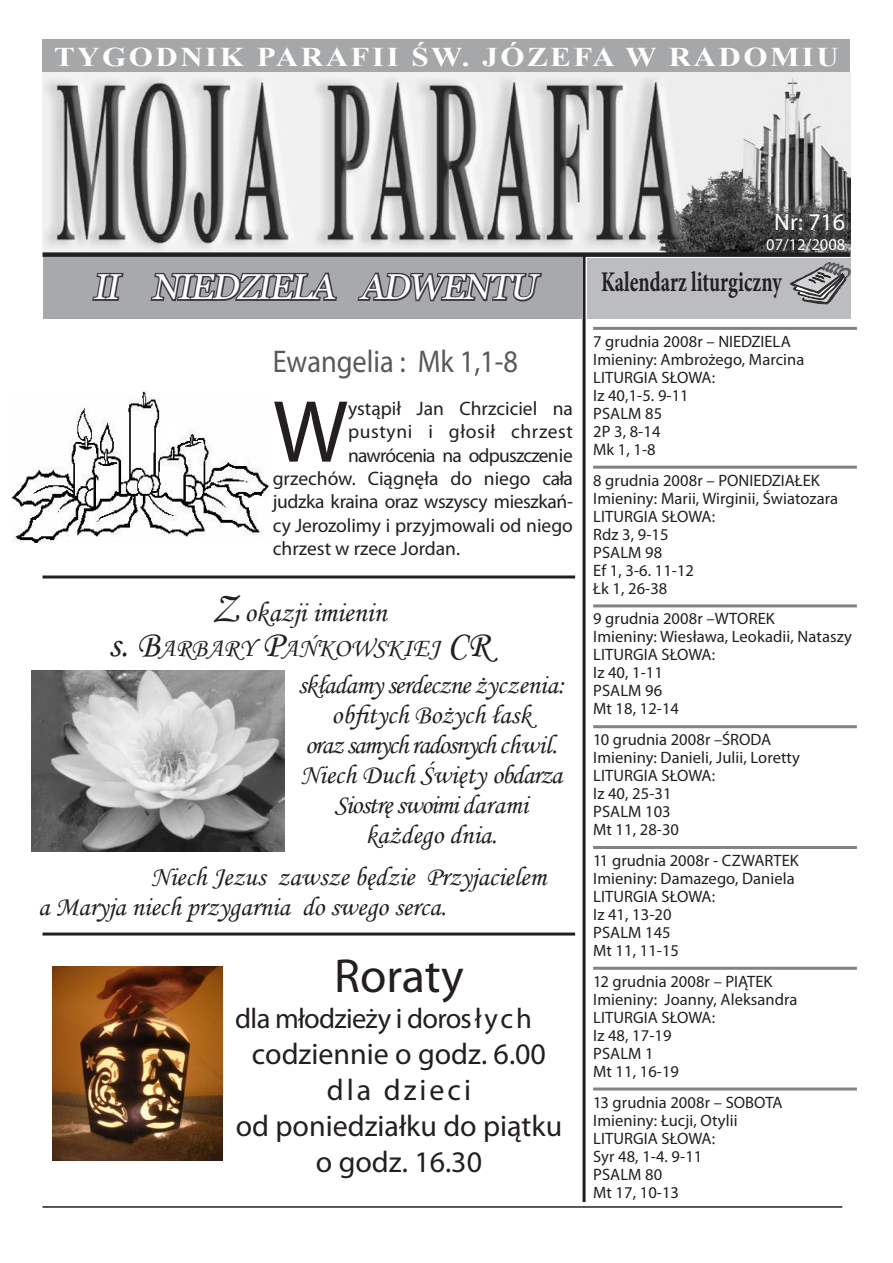
<style>
.page{position:relative;width:893px;height:1263px;background:#fff}
.page>*{position:absolute;margin:0;border:0;box-sizing:border-box;transform-origin:0 0}
.t1{font:88.95px "Torontopl";color:#231f20}
.t2{font:48px "Torontopl";color:#231f20}
.t3{font:italic 36px "Georgia";color:#fff}
.t4{font:700 31.5px "Torontopl";color:#58595b;scale:.9 1}
.t5{font:30px/36px "Torontopl";color:#231f20;text-align:center}
.t6{font:28.5px "Torontopl";letter-spacing:-.025em;color:#231f20}
.t7{font:700 28.5px "Minion Pro";color:#231f20;scale:.7 1}
.t8{font:28.5px "Monotype Corsiva";color:#231f20}
.t9{font:27px/30px "Monotype Corsiva";color:#231f20;text-align:center}
.t10{font:700 27px "Times New Roman";letter-spacing:.08em;color:#fff;scale:1.15 1}
.t11{font:26.25px "Monotype Corsiva";color:#231f20}
.t12{font:24px "Zurich Blk Ex EU Normal";color:#fff}
.t13{font:19.5px "Torontopl";color:#231f20}
.t14{font:19.5px "Torontopl";letter-spacing:-.02em;color:#231f20}
.t15{font:19.5px "Torontopl";letter-spacing:-.04em;color:#231f20}
.t16{font:19.5px "Torontopl";letter-spacing:.03em;color:#231f20}
.t17{font:700 16.5px/18px "Torontopl";letter-spacing:.005em;color:#231f20}
.t18{font:16.5px/18px "Torontopl";letter-spacing:.005em;color:#231f20}
.t19{font:16.5px "Zurich Blk Ex EU Normal";color:#fff}
.s1{font-size:43.5px}
.s2{font-size:37.5px}
.s3{font-weight:400}
</style>
<div class="page">
<img style="left:43px;top:72px;width:807px;height:180px">
<div style="left:43px;top:39px;width:807px;height:33px;background:#a5a7a9"></div>
<div style="left:43px;top:252px;width:807px;height:5px;background:#231f20"></div>
<hr style="left:583px;top:255px;width:3px;height:947px;background:#231f20">
<div style="left:43px;top:258px;width:540px;height:61px;background:#a7a9ac"></div>
<svg style="left:92px;top:272px;width:32px;height:29px"></svg>
<svg style="left:149px;top:243px;width:190px;height:59px"></svg>
<svg style="left:356px;top:220px;width:188px;height:82px"></svg>
<hr style="left:43px;top:575px;width:532px;height:3px;background:#231f20">
<hr style="left:43px;top:1206px;width:799px;height:2px;background:#231f20">
<div style="left:587px;top:258px;width:263px;height:61px;background:#bcbdc0"></div>
<svg style="left:790px;top:262px;width:60px;height:42px"></svg>
<hr style="left:43px;top:932px;width:532px;height:3px;background:#231f20">
<img style="left:11px;top:391px;width:258px;height:152px">
<img style="left:32px;top:670px;width:252px;height:181px">
<hr style="left:593px;top:327px;width:264px;height:3px;background:#808285">
<hr style="left:593px;top:466px;width:264px;height:3px;background:#808285">
<hr style="left:593px;top:604px;width:264px;height:3px;background:#808285">
<hr style="left:593px;top:725px;width:264px;height:3px;background:#808285">
<hr style="left:593px;top:846px;width:264px;height:3px;background:#808285">
<hr style="left:593px;top:967px;width:264px;height:3px;background:#808285">
<hr style="left:593px;top:1087px;width:264px;height:3px;background:#808285">
<img style="left:52px;top:966px;width:171px;height:194px">
<h3 class="t10" style="left:54px;top:38px;width:684px">TYGODNIK PARAFII ŚW. JÓZEFA W RADOMIU</h3>
<h3 class="t12" style="left:774px;top:209px;width:73px">Nr: 716</h3>
<p class="t19" style="left:766px;top:235px;width:81px">07/12/2008</p>
<h3 class="t3" style="left:93px;top:267px;width:452px">II NIEDZIELA ADWENTU</h3>
<h3 class="t7" style="left:601px;top:265px;width:260px">Kalendarz liturgiczny</h3>
<h3 class="t4" style="left:273px;top:344px;width:274px">Ewangelia : Mk 1,1-8</h3>
<h1 class="t1" style="left:273px;top:383px;width:77px">W</h1>
<p class="t13" style="left:348px;top:398px;width:226px">ystąpił Jan Chrzciciel na</p>
<p class="t16" style="left:348px;top:421px;width:226px">pustyni i głosił chrzest</p>
<p class="t15" style="left:348px;top:444px;width:226px">nawrócenia na odpuszczenie</p>
<p class="t13" style="left:273px;top:468px;width:302px">grzechów. Ciągnęła do niego cała</p>
<p class="t14" style="left:273px;top:491px;width:302px">judzka kraina oraz wszyscy mieszkań-</p>
<p class="t13" style="left:273px;top:515px;width:302px">cy Jerozolimy i przyjmowali od niego</p>
<p class="t13" style="left:273px;top:538px;width:189px">chrzest w rzece Jordan.</p>
<h3 class="t8" style="left:211px;top:595px;width:177px"><span class="s1">Z</span> okazji imienin</h3>
<h3 class="t11" style="left:108px;top:632px;width:383px"><span class="s2">s. B</span>ARBARY <span class="s2">P</span>AŃKOWSKIEJ <span class="s2">CR</span></h3>
<h3 class="t9" style="left:298px;top:670px;width:268px">składamy serdeczne życzenia: obfitych Bożych łask<br>oraz samych radosnych chwil.<br>Niech Duch Święty obdarza<br>Siostrę swoimi darami każdego dnia.</h3>
<h3 class="t9" style="left:38px;top:862px;width:509px;text-align:left;text-indent:113px">Niech Jezus zawsze będzie Przyjacielem a Maryja niech przygarnia do swego serca.</h3>
<h2 class="t2" style="left:334px;top:950px;width:131px">Roraty</h2>
<h3 class="t6" style="left:235px;top:1003px;width:298px">dla młodzieży i dorosłych</h3>
<h3 class="t5" style="left:236px;top:1037px;width:328px">codziennie o godz. 6.00 dla dzieci<br>od poniedziałku do piątku o godz. 16.30</h3>
<p class="t17" style="left:593px;top:333px;width:213px">7 grudnia 2008r – NIEDZIELA<br>Imieniny<span class="s3">: Ambrożego, Marcina<br></span>LITURGIA SŁOWA:</p>
<p class="t18" style="left:593px;top:387px;width:97px">Iz 40,1-5. 9-11<br>PSALM 85<br>2P 3, 8-14<br>Mk 1, 1-8</p>
<p class="t17" style="left:593px;top:471px;width:246px">8 grudnia 2008r – PONIEDZIAŁEK<br>Imieniny: <span class="s3">Marii, Wirginii, Światozara<br></span>LITURGIA SŁOWA:</p>
<p class="t18" style="left:593px;top:525px;width:102px">Rdz 3, 9-15<br>PSALM 98<br>Ef 1, 3-6. 11-12<br>Łk 1, 26-38</p>
<p class="t17" style="left:593px;top:610px;width:260px">9 grudnia 2008r –WTOREK<br>Imieniny<span class="s3">: Wiesława, Leokadii, Nataszy<br></span>LITURGIA SŁOWA:</p>
<p class="t18" style="left:593px;top:664px;width:87px">Iz 40, 1-11<br>PSALM 96<br>Mt 18, 12-14</p>
<p class="t17" style="left:593px;top:731px;width:208px">10 grudnia 2008r –ŚRODA<br>Imieniny<span class="s3">: Danieli, Julii, Loretty<br></span>LITURGIA SŁOWA:</p>
<p class="t18" style="left:593px;top:785px;width:87px">Iz 40, 25-31<br>PSALM 103<br>Mt 11, 28-30</p>
<p class="t17" style="left:593px;top:852px;width:207px">11 grudnia 2008r - CZWARTEK<br>Imieniny<span class="s3">: Damazego, Daniela<br></span>LITURGIA SŁOWA:</p>
<p class="t18" style="left:593px;top:906px;width:87px">Iz 41, 13-20<br>PSALM 145<br>Mt 11, 11-15</p>
<p class="t17" style="left:593px;top:972px;width:206px">12 grudnia 2008r – PIĄTEK<br>Imieniny: <span class="s3">Joanny, Aleksandra<br></span>LITURGIA SŁOWA:</p>
<p class="t18" style="left:593px;top:1026px;width:87px">Iz 48, 17-19<br>PSALM 1<br>Mt 11, 16-19</p>
<p class="t17" style="left:593px;top:1093px;width:191px">13 grudnia 2008r – SOBOTA<br>Imieniny: <span class="s3">Łucji, Otylii<br></span>LITURGIA SŁOWA:</p>
<p class="t18" style="left:593px;top:1147px;width:111px">Syr 48, 1-4. 9-11<br>PSALM 80<br>Mt 17, 10-13</p>
</div>
